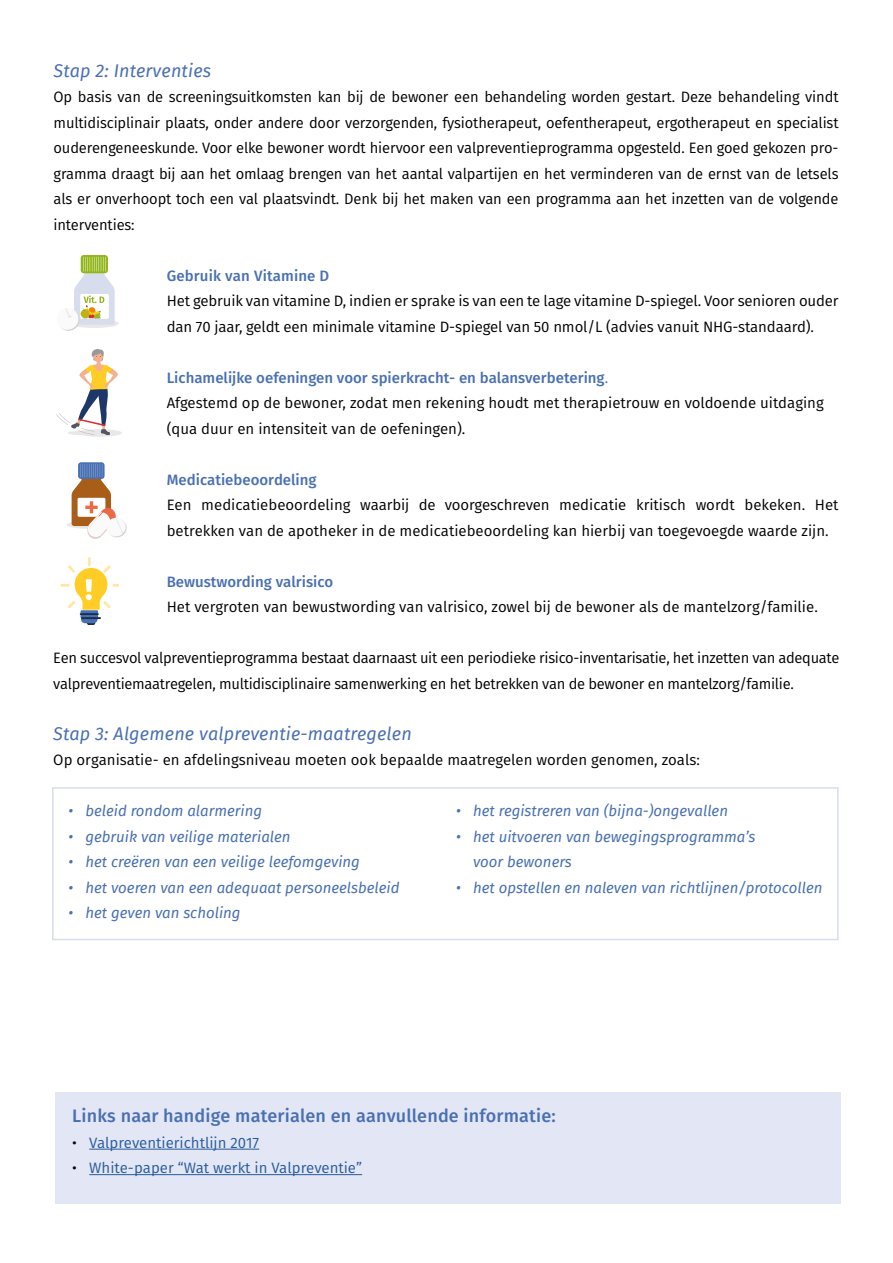
<style>
.page{position:relative;width:893px;height:1263px;background:#fff}
.page>*{position:absolute;margin:0;border:0;box-sizing:border-box;transform-origin:0 0}
.t1{font:italic 18px "Fira Sans";letter-spacing:.01em;color:#4970b2}
.t2{font:500 18px "Fira Sans";letter-spacing:.01em;color:#4970b2}
.t3{font:15px/25.5px "Fira Sans";letter-spacing:-.01em;color:#000}
.t4{font:italic 15px/25.5px "Fira Sans";color:#4970b2}
.t5{font:15px "Fira Sans";color:#275b9b}
.t6{font:500 15px "Fira Sans";color:#4970b2}
.s1{font-weight:500;color:#4970b2}
.s2{color:#4970b2}
.s3{color:#000}
</style>
<div class="page">
<div style="left:55px;top:1092px;width:785px;height:112px;background:#e3e6f4"></div>
<hr style="left:89px;top:1149px;width:170px;height:1px;background:#275b9b">
<hr style="left:89px;top:1174px;width:273px;height:1px;background:#275b9b">
<div style="left:52px;top:787px;width:786px;height:153px;border:2px solid #d8dded"></div>
<svg style="left:60px;top:557px;width:58px;height:68px"></svg>
<div style="left:78px;top:462px;width:27px;height:17px;background:#4970b2;border-radius:3px"></div>
<div style="left:81px;top:255px;width:27px;height:18px;background:#92b619;border-radius:3px"></div>
<svg style="left:62px;top:257px;width:57px;height:74px"></svg>
<svg style="left:56px;top:349px;width:66px;height:88px"></svg>
<svg style="left:67px;top:464px;width:60px;height:75px"></svg>
<p class="t1" style="left:54px;top:57px;width:159px">Stap 2: Interventies</p>
<p class="t3" style="left:54px;top:85px;width:786px;text-align:justify">Op basis van de screeningsuitkomsten kan bij de bewoner een behandeling worden gestart. Deze behandeling vindt multidisciplinair plaats, onder andere door verzorgenden, fysiotherapeut, oefentherapeut, ergotherapeut en specialist ouderengeneeskunde. Voor elke bewoner wordt hiervoor een valpreventieprogramma opgesteld. Een goed gekozen pro&shy;gramma draagt bij aan het omlaag brengen van het aantal valpartijen en het verminderen van de ernst van de letsels als er onverhoopt toch een val plaatsvindt. Denk bij het maken van een programma aan het inzetten van de volgende interventies:</p>
<p class="t6" style="left:167px;top:265px;width:164px">Gebruik van Vitamine D</p>
<p class="t3" style="left:167px;top:289px;width:673px">Het gebruik van vitamine D, indien er sprake is van een te lage vitamine D-spiegel. Voor senioren ouder dan 70 jaar, geldt een minimale vitamine D-spiegel van 50 nmol/L (advies vanuit NHG-standaard).</p>
<p class="t3" style="left:167px;top:366px;width:659px"><span class="s1">Lichamelijke oefeningen voor spierkracht- en balansverbetering</span><span class="s2">.<br></span>Afgestemd op de bewoner, zodat men rekening houdt met therapietrouw en voldoende uitdaging (qua duur en intensiteit van de oefeningen).</p>
<p class="t6" style="left:167px;top:469px;width:151px">Medicatiebeoordeling</p>
<p class="t3" style="left:167px;top:493px;width:673px">Een medicatiebeoordeling waarbij de voorgeschreven medicatie kritisch wordt bekeken. Het betrekken van de apotheker in de medicatiebeoordeling kan hierbij van toegevoegde waarde zijn.</p>
<p class="t6" style="left:167px;top:571px;width:168px">Bewustwording valrisico</p>
<p class="t3" style="left:167px;top:595px;width:653px">Het vergroten van bewustwording van valrisico, zowel bij de bewoner als de mantelzorg/familie.</p>
<p class="t3" style="left:53px;top:646px;width:788px">Een succesvol valpreventieprogramma bestaat daarnaast uit een periodieke risico-inventarisatie, het inzetten van adequate valpreventiemaatregelen, multidisciplinaire samenwerking en het betrekken van de bewoner en mantelzorg/familie.</p>
<p class="t1" style="left:53px;top:720px;width:360px">Stap 3: Algemene valpreventie-maatregelen</p>
<p class="t3" style="left:53px;top:748px;width:648px">Op organisatie- en afdelingsniveau moeten ook bepaalde maatregelen worden genomen, zoals:</p>
<p class="t4" style="left:68px;top:798px;width:195px">• beleid rondom alarmering</p>
<p class="t4" style="left:68px;top:823px;width:224px">• gebruik van veilige materialen</p>
<p class="t4" style="left:68px;top:849px;width:293px">• het creëren van een veilige leefomgeving</p>
<p class="t4" style="left:68px;top:874px;width:333px">• het voeren van een adequaat personeelsbeleid</p>
<p class="t4" style="left:68px;top:900px;width:174px">• het geven van scholing</p>
<p class="t4" style="left:456px;top:798px;width:273px">• het registreren van (bijna-)ongevallen</p>
<p class="t4" style="left:473px;top:823px;width:284px;text-indent:-17px">• het uitvoeren van bewegingsprogramma’s voor bewoners</p>
<p class="t4" style="left:456px;top:874px;width:368px">• het opstellen en naleven van richtlijnen/protocollen</p>
<p class="t2" style="left:72px;top:1103px;width:485px">Links naar handige materialen en aanvullende informatie:</p>
<p class="t5" style="left:72px;top:1132px;width:188px"><span class="s3">•</span> Valpreventierichtlijn 2017</p>
<p class="t5" style="left:72px;top:1157px;width:291px"><span class="s3">•</span> White-paper “Wat werkt in Valpreventie”</p>
</div>
